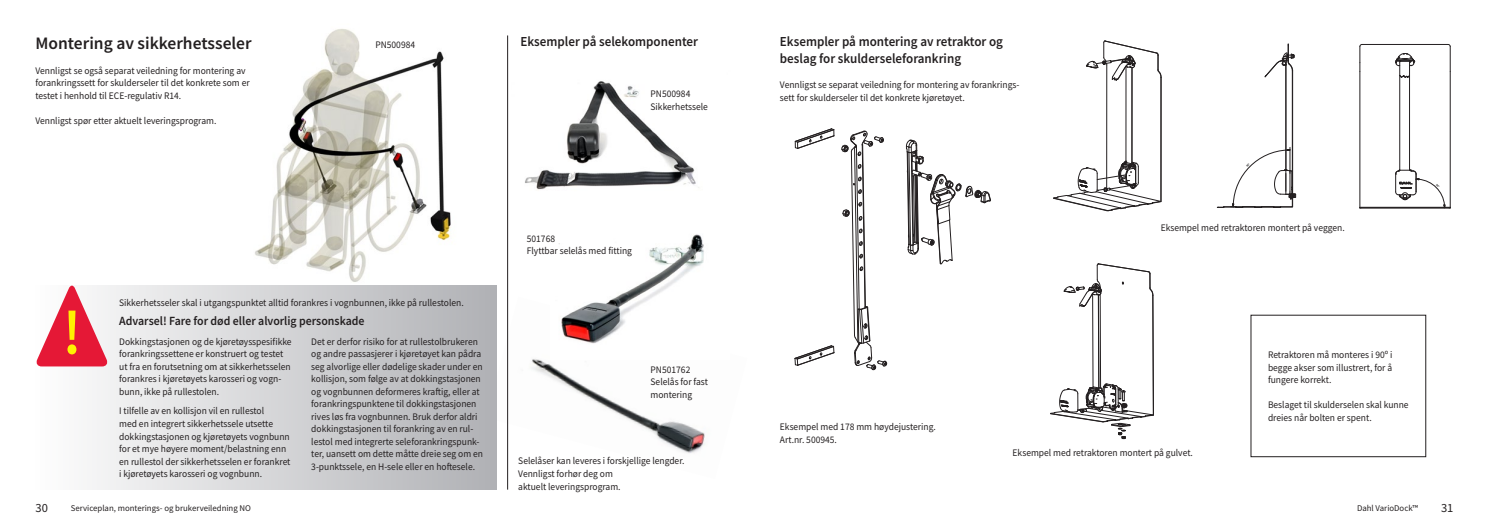
<style>
.page{position:relative;width:1489px;height:525px;background:#fff}
.page>*{position:absolute;margin:0;border:0;box-sizing:border-box;transform-origin:0 0}
.Brød_FR{font:600 64.25px "Source Sans Pro";color:#fff101;scale:.94 1}
.Overskrift{font:600 17.5px "Source Sans Pro";color:#231f20}
.Brød{font:600 13.75px/17.5px "Source Sans Pro";color:#231f20;scale:.95 1}
.Brød_norsk{font:600 12.5px "Source Sans Pro";color:#231f20;scale:.95 1}
.t1{font:12.5px "Source Sans Pro";color:#231f20}
.Brød_norsk-2{font:10px/12.5px "Source Sans Pro";color:#231f20;scale:.95 1}
.Brød-2{font:10px/12.5px "Source Sans Pro";color:#231f20;scale:.95 1}
.t2{font:8.75px "Source Sans Pro";color:#231f20}
</style>
<div class="page">
<img style="left:508px;top:297px;width:197px;height:181px">
<img style="left:255px;top:29px;width:196px;height:253px">
<hr style="left:507px;top:35px;width:1px;height:454px;background:#231f20">
<div style="left:35px;top:285px;width:462px;height:204px;background:linear-gradient(to right,#fefefe,#b0b1b5)"></div>
<svg style="left:35px;top:285px;width:73px;height:81px"></svg>
<img style="left:525px;top:81px;width:174px;height:109px">
<img style="left:551px;top:234px;width:154px;height:125px">
<svg style="left:794px;top:345px;width:40px;height:20px"></svg>
<svg style="left:795px;top:128px;width:39px;height:21px"></svg>
<svg style="left:841px;top:131px;width:45px;height:239px"></svg>
<svg style="left:906px;top:140px;width:84px;height:124px"></svg>
<svg style="left:1447px;top:44px;width:3px;height:27px"></svg>
<hr style="left:1361px;top:44px;width:86px;height:1px;background:#231f20">
<svg style="left:1359px;top:44px;width:3px;height:27px"></svg>
<hr style="left:1449px;top:71px;width:1px;height:136px;background:#231f20">
<hr style="left:1359px;top:71px;width:1px;height:136px;background:#231f20">
<hr style="left:1409px;top:76px;width:1px;height:94px;background:#231f20">
<hr style="left:1399px;top:75px;width:1px;height:95px;background:#231f20">
<svg style="left:1395px;top:53px;width:19px;height:25px"></svg>
<svg style="left:1053px;top:41px;width:109px;height:171px"></svg>
<svg style="left:1050px;top:263px;width:103px;height:177px"></svg>
<svg style="left:1216px;top:43px;width:80px;height:165px"></svg>
<svg style="left:1359px;top:169px;width:91px;height:40px"></svg>
<p class="Overskrift" style="left:35px;top:31px;width:218px">Montering av sikkerhetsseler</p>
<p class="Brød-2" style="left:35px;top:64px;width:227px">Vennligst se også separat veiledning for montering av forankringssett for skulderseler til det konkrete som er testet i henhold til ECE-regulativ R14.</p>
<p class="Brød-2" style="left:35px;top:114px;width:192px">Vennligst spør etter aktuelt leveringsprogram.</p>
<p class="Brød-2" style="left:375px;top:38px;width:43px">PN500984</p>
<p class="Brød" style="left:520px;top:32px;width:188px">Eksempler på selekomponenter</p>
<p class="Brød" style="left:780px;top:32px;width:236px">Eksempler på montering av retraktor og beslag for skulderseleforankring</p>
<p class="Brød-2" style="left:780px;top:79px;width:254px">Vennligst se separat veiledning for montering av forankrings&shy;sett for skulderseler til det konkrete kjøretøyet.</p>
<p class="Brød-2" style="left:650px;top:87px;width:43px">PN500984</p>
<p class="Brød-2" style="left:650px;top:100px;width:62px">Sikkerhetssele</p>
<p class="Brød_FR" style="left:62px;top:290px;width:22px">!</p>
<p class="Brød_norsk-2" style="left:119px;top:296px;width:364px">Sikkerhetsseler skal i utgangspunktet alltid forankres i vognbunnen, ikke på rullestolen.</p>
<p class="Brød_norsk" style="left:119px;top:312px;width:260px">Advarsel! Fare for død eller alvorlig personskade</p>
<p class="Brød_norsk-2" style="left:119px;top:335px;width:183px">Dokkingstasjonen og de kjøretøysspesifikke forankringssettene er konstruert og testet ut fra en forutsetning om at sikkerhetsselen forankres i kjøretøyets karosseri og vogn&shy;bunn, ikke på rullestolen.</p>
<p class="Brød_norsk-2" style="left:119px;top:404px;width:182px">I tilfelle av en kollisjon vil en rullestol<br>med en integrert sikkerhetssele utsette dokkingstasjonen og kjøretøyets vognbunn for et mye høyere moment/belastning enn en rullestol der sikkerhetsselen er forankret i kjøretøyets karosseri og vognbunn.</p>
<p class="Brød_norsk-2" style="left:311px;top:335px;width:182px">Det er derfor risiko for at rullestolbrukeren og andre passasjerer i kjøretøyet kan pådra seg alvorlige eller dødelige skader under en kollisjon, som følge av at dokkingstasjonen og vognbunnen deformeres kraftig, eller at forankringspunktene til dokkingstasjonen rives løs fra vognbunnen. Bruk derfor aldri dokkingstasjonen til forankring av en rul&shy;lestol med integrerte seleforankringspunk&shy;ter, uansett om dette måtte dreie seg om en 3-punktssele, en H-sele eller en hoftesele.</p>
<p class="Brød-2" style="left:527px;top:232px;width:31px">501768</p>
<p class="Brød-2" style="left:527px;top:244px;width:112px">Flyttbar selelås med fitting</p>
<p class="Brød-2" style="left:650px;top:363px;width:43px">PN501762</p>
<p class="Brød-2" style="left:650px;top:375px;width:62px">Selelås for fast montering</p>
<p class="Brød-2" style="left:518px;top:454px;width:176px">Selelåser kan leveres i forskjellige lengder.</p>
<p class="Brød-2" style="left:518px;top:467px;width:109px">Vennligst forhør deg om aktuelt leveringsprogram.</p>
<p class="Brød-2" style="left:780px;top:420px;width:166px">Eksempel med 178 mm høydejustering.</p>
<p class="Brød-2" style="left:780px;top:433px;width:62px">Art.nr. 500945.</p>
<p class="Brød-2" style="left:1160px;top:221px;width:195px">Eksempel med retraktoren montert på veggen.</p>
<p class="Brød-2" style="left:1012px;top:446px;width:191px">Eksempel med retraktoren montert på gulvet.</p>
<p class="Brød-2" style="left:1267px;top:348px;width:133px;text-align:justify">Retraktoren må monteres i 90º i begge akser som illustrert, for å fungere korrekt.</p>
<p class="Brød-2" style="left:1267px;top:398px;width:149px">Beslaget til skulderselen skal kunne dreies når bolten er spent.</p>
<p class="t1" style="left:35px;top:499px;width:14px">30</p>
<p class="t1" style="left:1440px;top:499px;width:14px">31</p>
<p class="t2" style="left:71px;top:502px;width:182px">Serviceplan, monterings- og brukerveiledning NO</p>
<p class="t2" style="left:1356px;top:502px;width:63px">Dahl VarioDock™</p>
</div>
